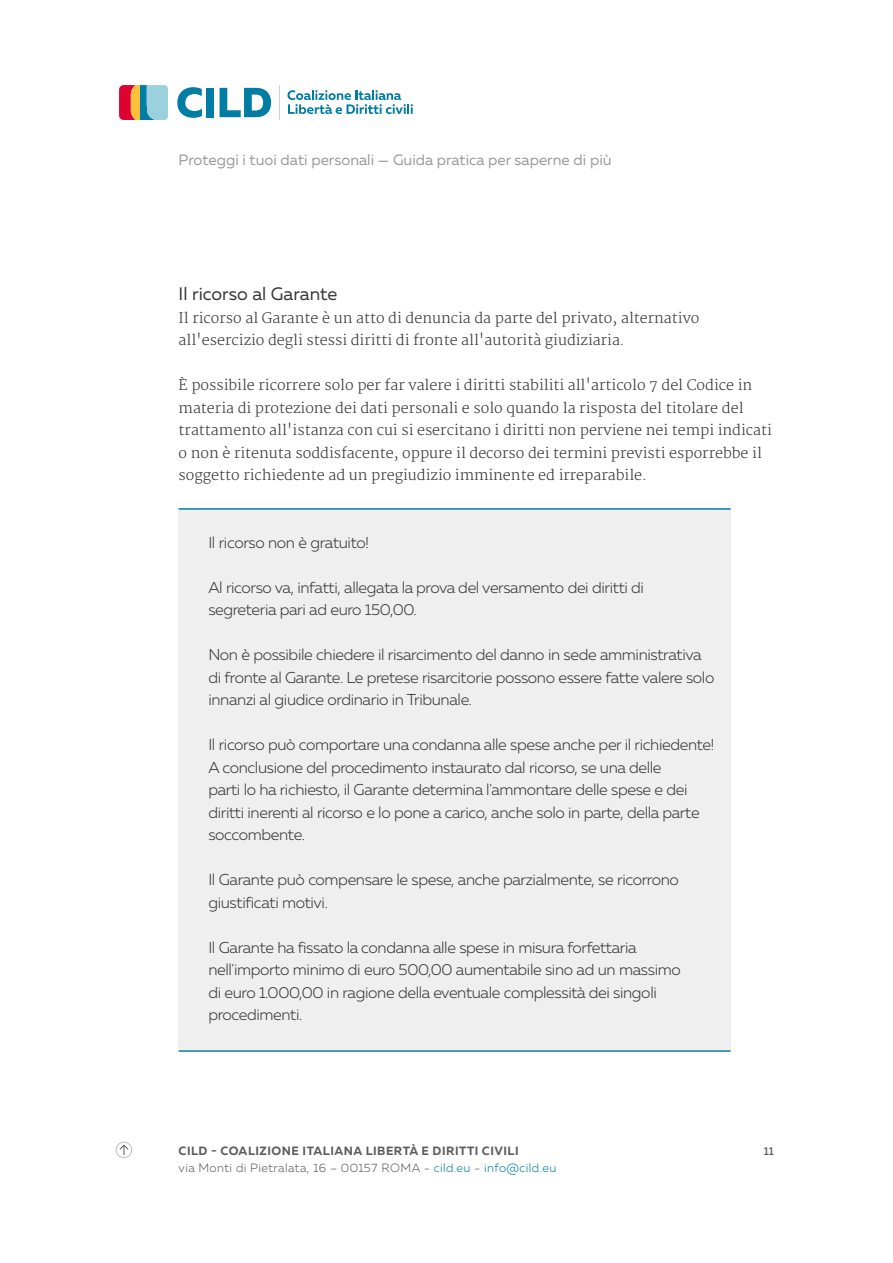
<style>
.page{position:relative;width:893px;height:1263px;background:#fff}
.page>*{position:absolute;margin:0;border:0;box-sizing:border-box;transform-origin:0 0}
.t1{font:18px "Muller";color:#353535}
.t2{font:300 15.75px/22.5px "Muller";letter-spacing:-.025em;color:#353535}
.t3{font:15px "Muller";color:#9a9a9a}
.t4{font:300 14.25px/22.5px "Merriweather";color:#353535}
.t5{font:700 12px/16.5px "Muller";letter-spacing:.045em;color:#5d5d5d}
.t6{font:500 11.25px "Muller";color:#5d5d5d}
.s1{font-weight:300}
.s2{font-weight:300;color:#007da4}
</style>
<div class="page">
<svg style="left:119px;top:1144px;width:10px;height:11px"></svg>
<div style="left:116px;top:1142px;width:16px;height:16px;border:1px solid #bebebe;border-radius:50%"></div>
<div style="left:179px;top:509px;width:552px;height:540px;background:#efefef"></div>
<hr style="left:179px;top:1050px;width:552px;height:2px;background:#007da4">
<hr style="left:179px;top:508px;width:552px;height:2px;background:#007da4">
<svg style="left:119px;top:85px;width:49px;height:35px;background:#a68e8e"></svg>
<svg style="left:177px;top:87px;width:25px;height:31px"></svg>
<div style="left:206px;top:88px;width:8px;height:29px;background:#007da4"></div>
<svg style="left:220px;top:88px;width:51px;height:29px"></svg>
<svg style="left:287px;top:90px;width:126px;height:24px"></svg>
<hr style="left:279px;top:85px;width:1px;height:35px;background:#cfcfcf">
<p class="t3" style="left:179px;top:151px;width:435px">Proteggi i tuoi dati personali — Guida pratica per saperne di più</p>
<p class="t1" style="left:179px;top:283px;width:160px">Il ricorso al Garante</p>
<p class="t4" style="left:179px;top:307px;width:522px">Il ricorso al Garante è un atto di denuncia da parte del privato, alternativo all'esercizio degli stessi diritti di fronte all'autorità giudiziaria.</p>
<p class="t4" style="left:179px;top:375px;width:595px">È possibile ricorrere solo per far valere i diritti stabiliti all'articolo 7 del Codice in materia di protezione dei dati personali e solo quando la risposta del titolare del trattamento all'istanza con cui si esercitano i diritti non perviene nei tempi indicati o non è ritenuta soddisfacente, oppure il decorso dei termini previsti esporrebbe il soggetto richiedente ad un pregiudizio imminente ed irreparabile.</p>
<p class="t2" style="left:208px;top:531px;width:162px">Il ricorso non è gratuito!</p>
<p class="t2" style="left:208px;top:576px;width:437px">Al ricorso va, infatti, allegata la prova del versamento dei diritti di segreteria pari ad euro 150,00.</p>
<p class="t2" style="left:208px;top:643px;width:508px">Non è possibile chiedere il risarcimento del danno in sede amministrativa di fronte al Garante. Le pretese risarcitorie possono essere fatte valere solo innanzi al giudice ordinario in Tribunale.</p>
<p class="t2" style="left:208px;top:733px;width:507px">Il ricorso può comportare una condanna alle spese anche per il richiedente!<br>A conclusione del procedimento instaurato dal ricorso, se una delle<br>parti lo ha richiesto, il Garante determina l'ammontare delle spese e dei diritti inerenti al ricorso e lo pone a carico, anche solo in parte, della parte soccombente.</p>
<p class="t2" style="left:208px;top:868px;width:472px">Il Garante può compensare le spese, anche parzialmente, se ricorrono giustificati motivi.</p>
<p class="t2" style="left:208px;top:936px;width:474px">Il Garante ha fissato la condanna alle spese in misura forfettaria nell'importo minimo di euro 500,00 aumentabile sino ad un massimo di euro 1.000,00 in ragione della eventuale complessità dei singoli procedimenti.</p>
<p class="t5" style="left:179px;top:1143px;width:379px">CILD - COALIZIONE ITALIANA LIBERTÀ E DIRITTI CIVILI<br><span class="s1">via Monti di Pietralata, 16 – 00157 ROMA -</span> <span class="s2">cild.eu</span> <span class="s1">-</span> <span class="s2">info@cild.eu</span></p>
<p class="t6" style="left:764px;top:1144px;width:11px">11</p>
</div>
